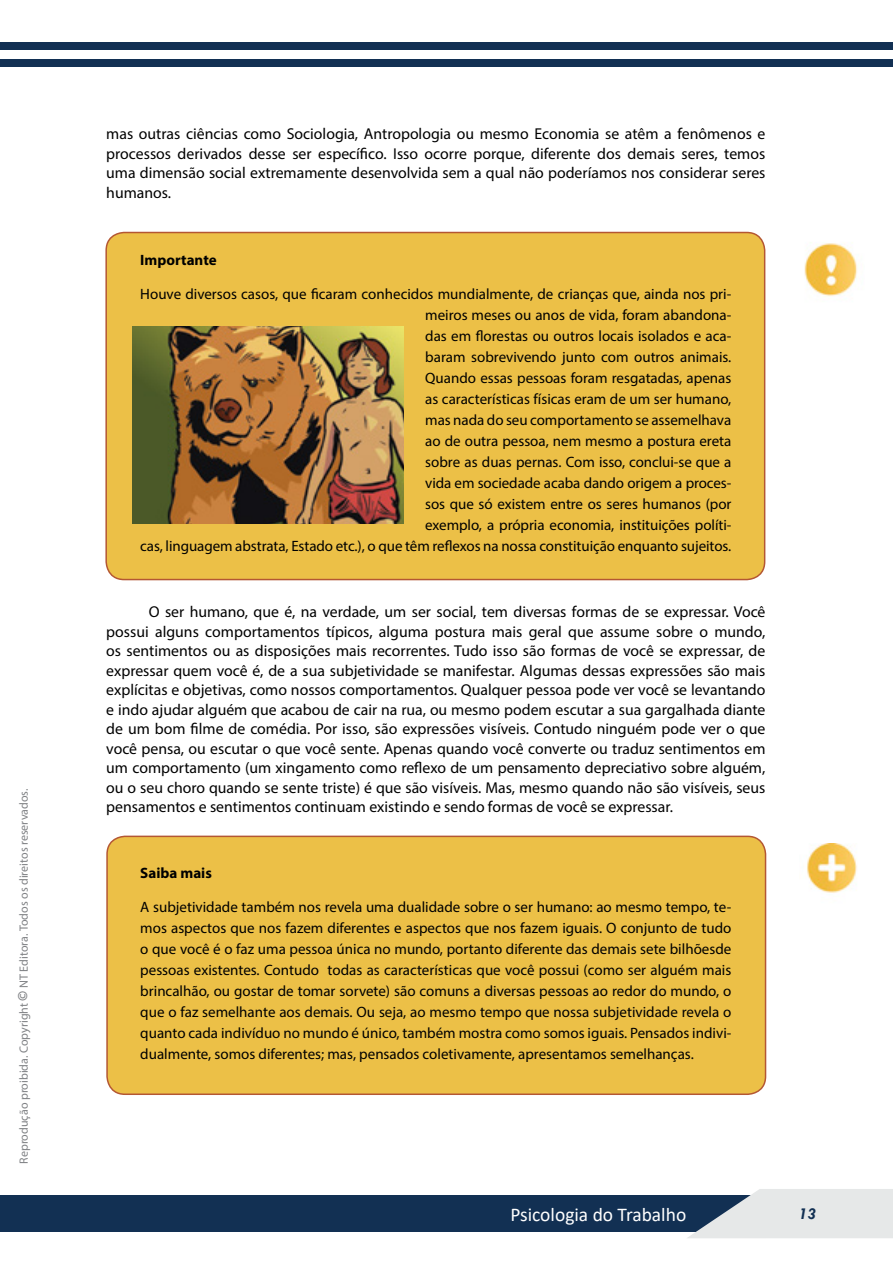
<style>
.page{position:relative;width:893px;height:1263px;background:#fff}
.page>*{position:absolute;margin:0;border:0;box-sizing:border-box;transform-origin:0 0}
.t1{font:19.5px "Calibri";color:#fff}
.t2{font:italic 700 16.5px "Tw Cen";color:#123053}
.t3{font:15.75px/19.5px "Myriad Pro";color:#000;text-align:justify}
.t4{font:15px/21px "Myriad Pro";color:#000;text-align:right}
.t5{font:700 15px "Myriad Pro";color:#000}
.t6{font:12px "Myriad Pro";color:#808285}
.s1{font-weight:700;font-size:15px}
</style>
<div class="page">
<div style="left:1px;top:43px;width:892px;height:7px;background:#123053"></div>
<div style="left:1px;top:59px;width:892px;height:7px;background:#123053"></div>
<div style="left:0;top:1195px;width:893px;height:37px;background:#123053"></div>
<svg style="left:687px;top:1189px;width:206px;height:49px"></svg>
<div style="left:107px;top:836px;width:658px;height:258px;background:#ecc047;border-radius:18px"></div>
<div style="left:106px;top:836px;width:660px;height:259px;border:2px solid #b45733;border-radius:18px"></div>
<div style="left:106px;top:232px;width:659px;height:347px;background:#ecc047;border-radius:18px"></div>
<div style="left:105px;top:232px;width:660px;height:348px;border:2px solid #b45733;border-radius:18px"></div>
<img style="left:804px;top:243px;width:53px;height:54px">
<img style="left:807px;top:843px;width:50px;height:50px">
<img style="left:132px;top:326px;width:272px;height:197px">
<p class="t6" style="left:16px;top:1164px;width:377px;rotate:-90deg">Reprodução proibida. Copyright <span class="s1">©</span> NT Editora. Todos os direitos reservados.</p>
<p class="t3" style="left:106px;top:124px;width:661px">mas outras ciências como Sociologia, Antropologia ou mesmo Economia se atêm a fenômenos e processos derivados desse ser específico. Isso ocorre porque, diferente dos demais seres, temos uma dimensão social extremamente desenvolvida sem a qual não poderíamos nos considerar seres humanos.</p>
<p class="t5" style="left:140px;top:251px;width:78px">Importante</p>
<p class="t4" style="left:140px;top:283px;width:593px">Houve diversos casos, que ficaram conhecidos mundialmente, de crianças que, ainda nos pri&shy;meiros meses ou anos de vida, foram abandona-<br>das em florestas ou outros locais isolados e aca-<br>baram sobrevivendo junto com outros animais.<br>Quando essas pessoas foram resgatadas, apenas<br>as características físicas eram de um ser humano,<br>mas nada do seu comportamento se assemelhava<br>ao de outra pessoa, nem mesmo a postura ereta<br>sobre as duas pernas. Com isso, conclui-se que a<br>vida em sociedade acaba dando origem a proces-<br>sos que só existem entre os seres humanos (por<br>exemplo, a própria economia, instituições políti-<br>cas, linguagem abstrata, Estado etc.), o que têm reflexos na nossa constituição enquanto sujeitos.</p>
<p class="t3" style="left:106px;top:602px;width:661px;text-indent:43px">O ser humano, que é, na verdade, um ser social, tem diversas formas de se expressar. Você possui alguns comportamentos típicos, alguma postura mais geral que assume sobre o mundo, os sentimentos ou as disposições mais recorrentes. Tudo isso são formas de você se expressar, de expressar quem você é, de a sua subjetividade se manifestar. Algumas dessas expressões são mais explícitas e objetivas, como nossos comportamentos. Qualquer pessoa pode ver você se levantando e indo ajudar alguém que acabou de cair na rua, ou mesmo podem escutar a sua gargalhada diante de um bom filme de comédia. Por isso, são expressões visíveis. Contudo ninguém pode ver o que você pensa, ou escutar o que você sente. Apenas quando você converte ou traduz sentimentos em um comportamento (um xingamento como reflexo de um pensamento depreciativo sobre alguém, ou o seu choro quando se sente triste) é que são visíveis. Mas, mesmo quando não são visíveis, seus pensamentos e sentimentos continuam existindo e sendo formas de você se expressar.</p>
<p class="t5" style="left:140px;top:863px;width:73px">Saiba mais</p>
<p class="t4" style="left:140px;top:896px;width:593px;text-align:justify">A subjetividade também nos revela uma dualidade sobre o ser humano: ao mesmo tempo, te&shy;mos aspectos que nos fazem diferentes e aspectos que nos fazem iguais. O conjunto de tudo o que você é o faz uma pessoa única no mundo, portanto diferente das demais sete bilhõesde pessoas existentes. Contudo todas as características que você possui (como ser alguém mais brincalhão, ou gostar de tomar sorvete) são comuns a diversas pessoas ao redor do mundo, o que o faz semelhante aos demais. Ou seja, ao mesmo tempo que nossa subjetividade revela o quanto cada indivíduo no mundo é único, também mostra como somos iguais. Pensados indivi&shy;dualmente, somos diferentes; mas, pensados coletivamente, apresentamos semelhanças.</p>
<h1 class="t1" style="left:510px;top:1201px;width:177px">Psicologia do Trabalho</h1>
<p class="t2" style="left:799px;top:1204px;width:19px">13</p>
</div>
